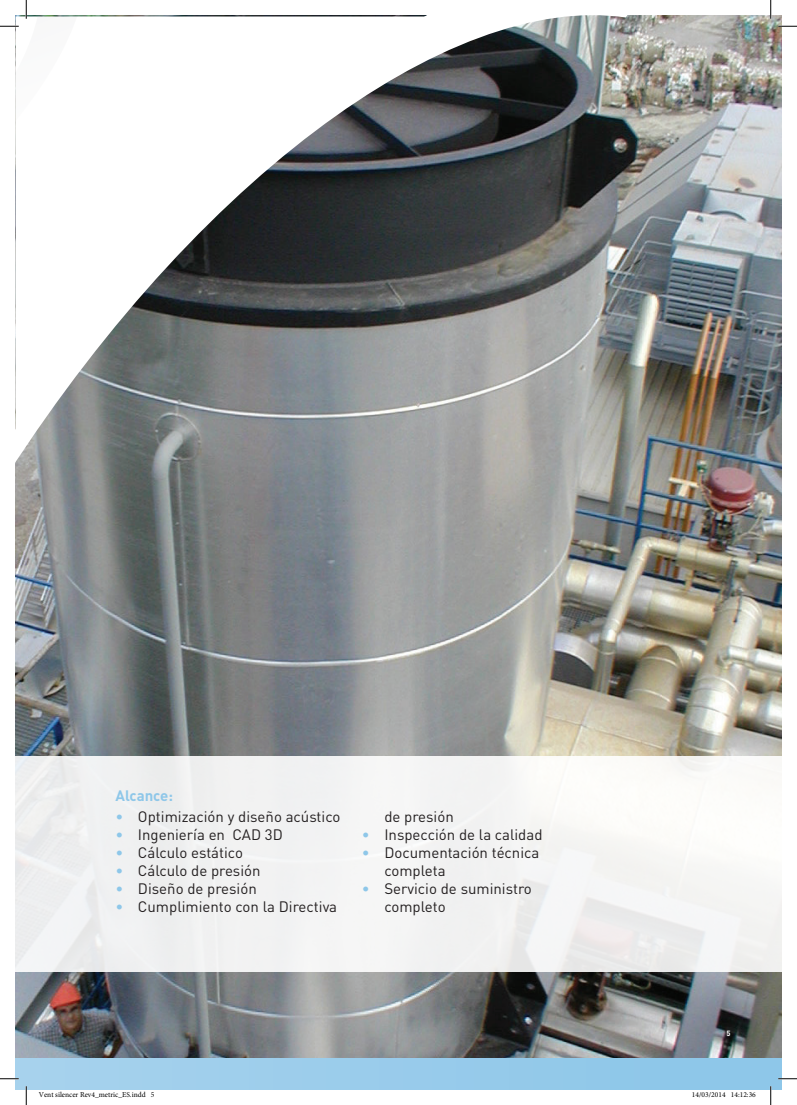
<style>
.page{position:relative;width:797px;height:1105px;background:#fff}
.page>*{position:absolute;margin:0;border:0;box-sizing:border-box;transform-origin:0 0}
.t1{font:15px/18px "DIN Pro";color:#231f20}
.t2{font:700 15px "DIN Pro";color:#8ec7e9}
.t3{font:7.5px "Minion Pro";color:#000}
.t4{font:700 7.5px "DIN Pro";color:#fff}
.s1{color:#8ec7e9}
</style>
<div class="page">
<img style="left:679px;top:16px;width:102px;height:1042px">
<div style="left:16px;top:756px;width:765px;height:215px;background:#f8f8f7"></div>
<img style="left:16px;top:16px;width:663px;height:1042px">
<svg style="left:16px;top:17px;width:411px;height:432px"></svg>
<div style="left:16px;top:1058px;width:765px;height:31px;background:linear-gradient(to right,#a7d2ed,#8bc5e8)"></div>
<svg style="left:778px;top:25px;width:19px;height:2px"></svg>
<svg style="left:0;top:1078px;width:19px;height:1px"></svg>
<svg style="left:778px;top:1078px;width:19px;height:1px"></svg>
<svg style="left:0;top:0;width:87px;height:432px"></svg>
<svg style="left:25px;top:1086px;width:2px;height:19px"></svg>
<svg style="left:770px;top:0;width:1px;height:19px"></svg>
<svg style="left:770px;top:1086px;width:1px;height:19px"></svg>
<p class="t2" style="left:115px;top:785px;width:59px">Alcance:</p>
<p class="t1" style="left:115px;top:807px;width:226px"><span class="s1">•</span> Optimización y diseño acústico</p>
<p class="t1" style="left:115px;top:825px;width:169px"><span class="s1">•</span> Ingeniería en CAD 3D</p>
<p class="t1" style="left:115px;top:843px;width:129px"><span class="s1">•</span> Cálculo estático</p>
<p class="t1" style="left:115px;top:861px;width:147px"><span class="s1">•</span> Cálculo de presión</p>
<p class="t1" style="left:115px;top:879px;width:143px"><span class="s1">•</span> Diseño de presión</p>
<p class="t1" style="left:115px;top:897px;width:223px"><span class="s1">•</span> Cumplimiento con la Directiva</p>
<p class="t1" style="left:384px;top:807px;width:71px">de presión</p>
<p class="t1" style="left:362px;top:825px;width:182px"><span class="s1">•</span> Inspección de la calidad</p>
<p class="t1" style="left:384px;top:843px;width:156px;text-indent:-22px"><span class="s1">•</span> Documentación técnica completa</p>
<p class="t1" style="left:384px;top:879px;width:149px;text-indent:-22px"><span class="s1">•</span> Servicio de suministro completo</p>
<p class="t4" style="left:726px;top:1028px;width:6px">5</p>
<p class="t3" style="left:39px;top:1090px;width:117px">Vent silencer Rev4_metric_ES.indd 5</p>
<p class="t3" style="left:692px;top:1090px;width:65px">14/03/2014 14:12:36</p>
</div>
